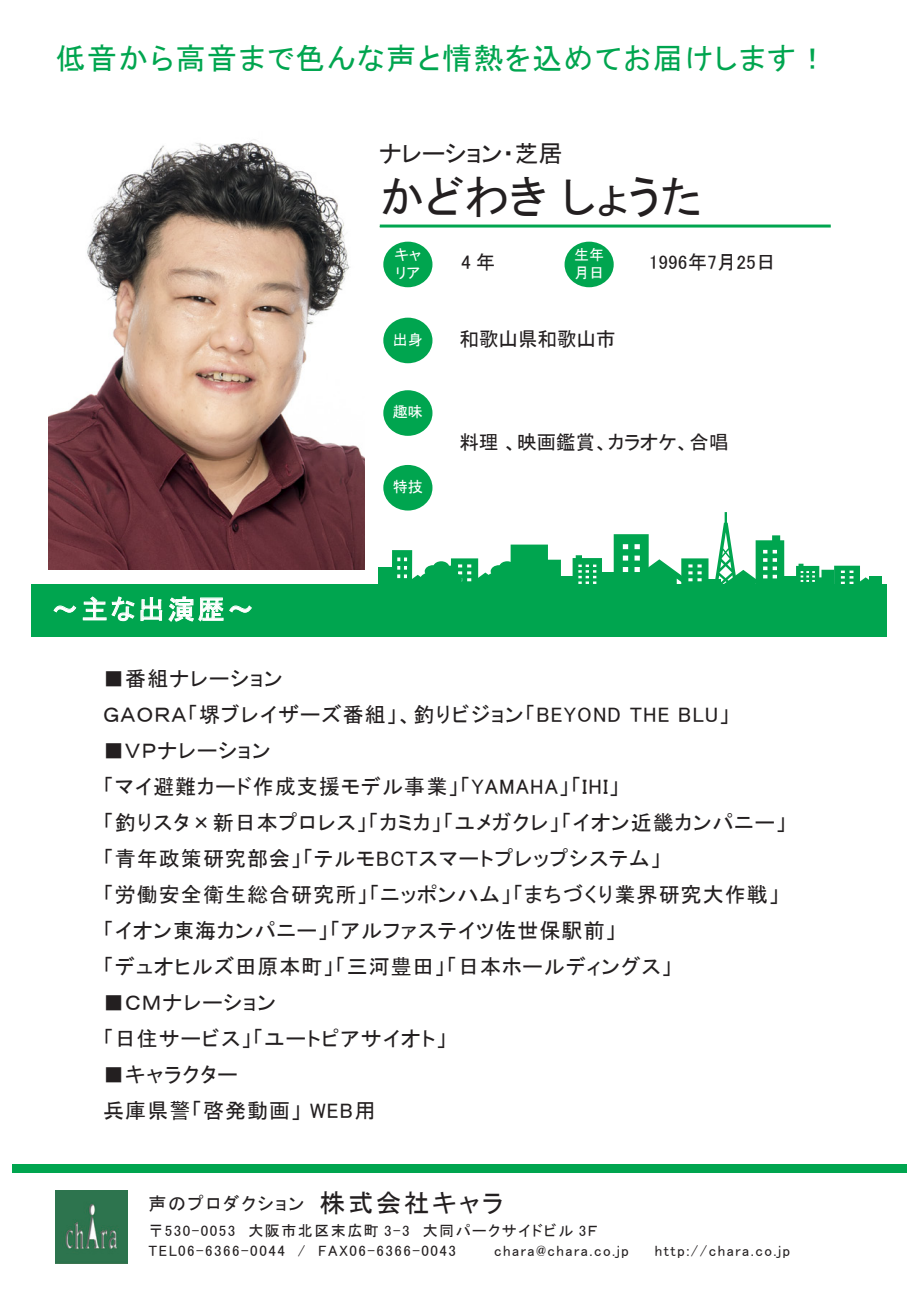
<style>
.page{position:relative;width:919px;height:1289px;background:#fff}
.page>*{position:absolute;margin:0;border:0;box-sizing:border-box;transform-origin:0 0}
.t1{font:45px "MS P Gothic";color:#231f20}
.t2{font:30px "MS P Gothic";letter-spacing:.05em;color:#00a54f}
.t3{font:27px "MS P Gothic";letter-spacing:.1em;color:#fff}
.t4{font:24px "MS P Gothic";color:#231f20}
.t5{font:21px/36px "MS P Gothic";letter-spacing:.05em;color:#231f20}
.t6{font:19.95px "MS P Gothic";color:#231f20}
.t7{font:19.5px "MS P Gothic";color:#231f20}
.t8{font:18px "MS P Gothic";letter-spacing:.1em;color:#231f20}
.t9{font:15px/19.5px "MS P Gothic";letter-spacing:.1em;color:#231f20}
.t10{font:15px/18px "MS P Gothic";color:#fff}
.s1{font-size:25.5px}
</style>
<div class="page">
<hr style="left:380px;top:224px;width:450px;height:3px;background:#00a54f">
<div style="left:564px;top:242px;width:49px;height:45px;background:#00a54f;border-radius:50%"></div>
<div style="left:383px;top:317px;width:49px;height:46px;background:#00a54f;border-radius:50%"></div>
<div style="left:383px;top:390px;width:49px;height:46px;background:#00a54f;border-radius:50%"></div>
<div style="left:383px;top:465px;width:49px;height:45px;background:#00a54f;border-radius:50%"></div>
<div style="left:383px;top:242px;width:49px;height:45px;background:#00a54f;border-radius:50%"></div>
<div style="left:32px;top:584px;width:855px;height:52px;background:#00a54f"></div>
<div style="left:560px;top:576px;width:15px;height:19px;background:#00a54f"></div>
<div style="left:378px;top:566px;width:16px;height:29px;background:#00a54f"></div>
<div style="left:783px;top:576px;width:15px;height:19px;background:#00a54f"></div>
<div style="left:869px;top:576px;width:13px;height:19px;background:#00a54f"></div>
<div style="left:599px;top:572px;width:15px;height:23px;background:#00a54f"></div>
<svg style="left:392px;top:544px;width:169px;height:40px"></svg>
<svg style="left:572px;top:555px;width:30px;height:29px"></svg>
<svg style="left:796px;top:563px;width:73px;height:21px"></svg>
<svg style="left:613px;top:512px;width:171px;height:72px"></svg>
<svg style="left:53px;top:605px;width:24px;height:8px"></svg>
<svg style="left:83px;top:596px;width:79px;height:25px"></svg>
<svg style="left:168px;top:596px;width:84px;height:26px"></svg>
<div style="left:12px;top:1164px;width:894px;height:8px;background:#00a54f"></div>
<img style="left:49px;top:139px;width:315px;height:430px">
<img style="left:55px;top:1190px;width:73px;height:73px">
<h2 class="t2" style="left:55px;top:43px;width:773px">低音から高音まで色んな声と情熱を込めてお届けします！</h2>
<p class="t4" style="left:379px;top:141px;width:185px">ナレーション・芝居</p>
<h1 class="t1" style="left:380px;top:174px;width:323px">かどわき しょうた</h1>
<p class="t10" style="left:394px;top:246px;width:28px">キャリア</p>
<p class="t10" style="left:574px;top:246px;width:31px">生年月日</p>
<p class="t7" style="left:461px;top:252px;width:36px">4年</p>
<p class="t7" style="left:648px;top:252px;width:128px">1996年7月25日</p>
<p class="t3" style="left:51px;top:595px;width:204px">～主な出演歴～</p>
<p class="t10" style="left:393px;top:330px;width:31px">出身</p>
<p class="t10" style="left:393px;top:403px;width:31px">趣味</p>
<p class="t10" style="left:393px;top:477px;width:31px">特技</p>
<p class="t6" style="left:459px;top:329px;width:157px">和歌山県和歌山市</p>
<p class="t7" style="left:459px;top:432px;width:270px">料理 、映画鑑賞、カラオケ、合唱</p>
<p class="t5" style="left:103px;top:660px;width:628px">■番組ナレーション<br>ＧＡＯＲＡ「堺ブレイザーズ番組」、釣りビジョン「BEYOND THE BLU」</p>
<p class="t5" style="left:103px;top:732px;width:684px">■ＶＰナレーション<br>「マイ避難カード作成支援モデル事業」「YAMAHA」「IHI」<br>「釣りスタ×新日本プロレス」「カミカ」「ユメガクレ」「イオン近畿カンパニー」「青年政策研究部会」「テルモBCTスマートプレップシステム」<br>「労働安全衛生総合研究所」「ニッポンハム」「まちづくり業界研究大作戦」「イオン東海カンパニー」「アルファステイツ佐世保駅前」<br>「デュオヒルズ田原本町」「三河豊田」「日本ホールディングス」</p>
<p class="t5" style="left:103px;top:984px;width:345px">■ＣＭナレーション<br>「日住サービス」「ユートピアサイオト」</p>
<p class="t5" style="left:103px;top:1056px;width:273px">■キャラクター<br>兵庫県警「啓発動画」 WEB用</p>
<p class="t8" style="left:148px;top:1194px;width:356px">声のプロダクション <span class="s1">株式会社キャラ</span></p>
<p class="t9" style="left:148px;top:1220px;width:450px">〒530-0053 大阪市北区末広町 3-3 大同パークサイドビル 3Ｆ<br>TEL06-6366-0044 / FAX06-6366-0043</p>
<p class="t9" style="left:494px;top:1240px;width:136px">chara@chara.co.jp</p>
<p class="t9" style="left:654px;top:1240px;width:137px">http://chara.co.jp</p>
</div>
